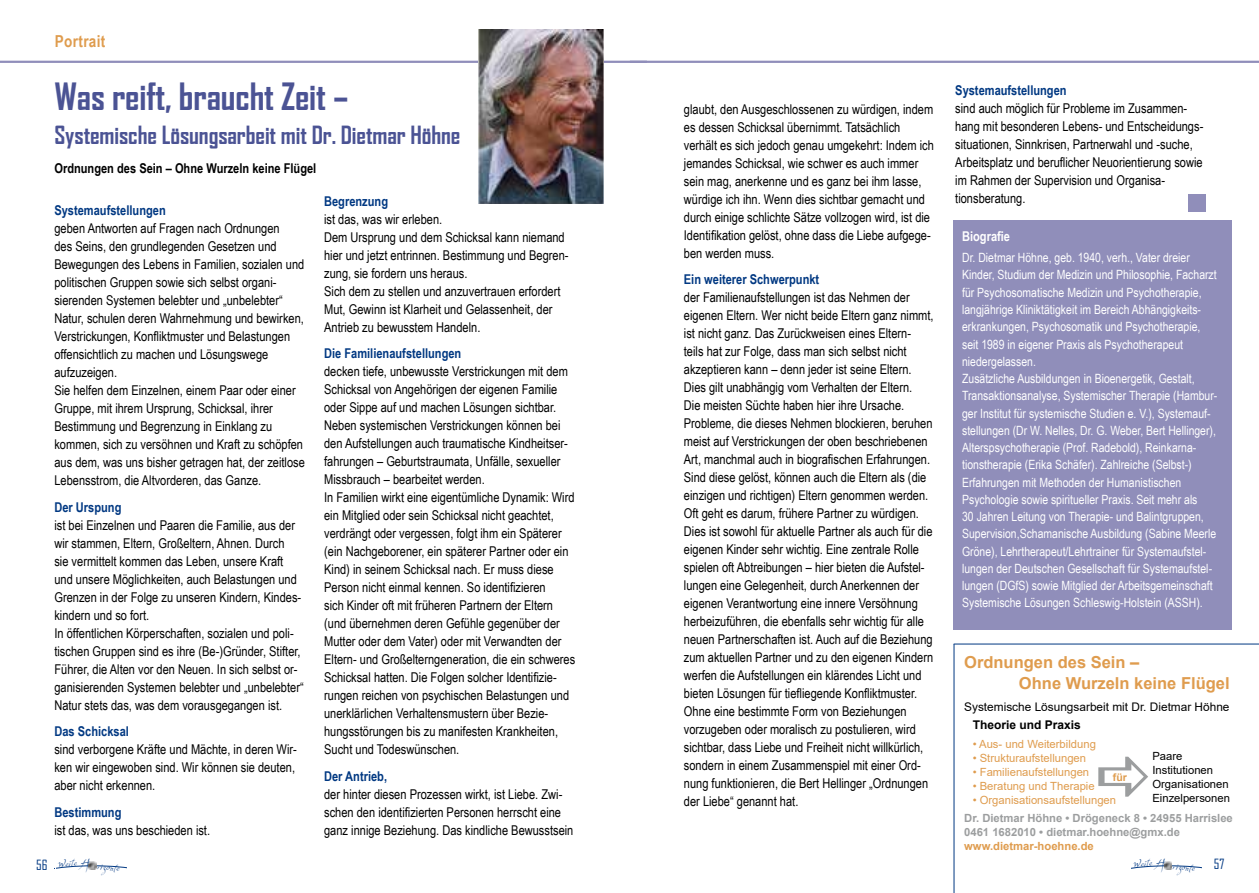
<style>
.page{position:relative;width:1259px;height:893px;background:#fff}
.page>*{position:absolute;margin:0;border:0;box-sizing:border-box;transform-origin:0 0}
.t1{font:700 36px "Agency FB";letter-spacing:-.005em;color:#4b5394}
.t2{font:700 24px "Agency FB";letter-spacing:-.005em;color:#4b5394}
.t3{font:700 16.5px/21px "Arial";color:#df9c4e}
.t4{font:700 16.5px "Arial Narrow";letter-spacing:.02em;color:#df9c4e}
.t5{font:14.1px "Aerofoil";color:#003882}
.t6{font:13.5px/18px "Arial Narrow";color:#000}
.t7{font:700 13.5px "Arial Narrow";color:#003882}
.t8{font:700 13.5px "Arial Narrow";color:#000}
.t9{font:700 13.5px "Arial Narrow";color:#fff}
.t10{font:13.5px "Agency FB";color:#003882}
.t11{font:12.75px/17.2px "Arial Narrow";color:#fff}
.t12{font:700 12px "Arial";color:#000}
.t13{font:11.85px "Arial";color:#000}
.t14{font:11.25px "Arial";color:#df9c4e}
.t15{font:700 11.25px/14px "Arial";color:#9c9e9f}
.t16{font:11.25px/14px "Arial";color:#000}
.t17{font:700 11.25px "Arial";color:#df9c4e}
.t18{font:700 10.5px "Arial";color:#df9c4e}
.t19{font:8.1px "Aerofoil";color:#003882}
</style>
<div class="page">
<svg style="left:1131px;top:861px;width:71px;height:9px"></svg>
<svg style="left:56px;top:861px;width:71px;height:9px"></svg>
<hr style="left:0;top:61px;width:647px;height:2px;background:#908eba">
<img style="left:479px;top:30px;width:124px;height:174px">
<div style="left:953px;top:221px;width:278px;height:409px;background:#908eba"></div>
<hr style="left:630px;top:61px;width:629px;height:2px;background:#908eba">
<div style="left:1188px;top:195px;width:17px;height:17px;background:#908eba"></div>
<hr style="left:953px;top:644px;width:306px;height:1px;background:#003882">
<hr style="left:953px;top:644px;width:1px;height:249px;background:#003882">
<p class="t4" style="left:55px;top:29px;width:52px">Portrait</p>
<h1 class="t1" style="left:54px;top:74px;width:296px">Was reift, braucht Zeit –</h1>
<h2 class="t2" style="left:54px;top:120px;width:407px">Systemische Lösungsarbeit mit Dr. Dietmar Höhne</h2>
<p class="t8" style="left:54px;top:158px;width:263px">Ordnungen des Sein – Ohne Wurzeln keine Flügel</p>
<p class="t7" style="left:54px;top:200px;width:113px">Systemaufstellungen</p>
<p class="t6" style="left:54px;top:219px;width:252px">geben Antworten auf Fragen nach Ordnungen<br>des Seins, den grundlegenden Gesetzen und Bewegungen des Lebens in Familien, sozialen und politischen Gruppen sowie sich selbst organi&shy;sierenden Systemen belebter und „unbelebter“ Natur, schulen deren Wahrnehmung und bewirken, Verstrickungen, Konfliktmuster und Belastungen offensichtlich zu machen und Lösungswege aufzuzeigen.<br>Sie helfen dem Einzelnen, einem Paar oder einer Gruppe, mit ihrem Ursprung, Schicksal, ihrer Bestimmung und Begrenzung in Einklang zu kommen, sich zu versöhnen und Kraft zu schöpfen aus dem, was uns bisher getragen hat, der zeitlose Lebensstrom, die Altvorderen, das Ganze.</p>
<p class="t7" style="left:54px;top:497px;width:69px">Der Urspung</p>
<p class="t6" style="left:54px;top:516px;width:251px">ist bei Einzelnen und Paaren die Familie, aus der wir stammen, Eltern, Großeltern, Ahnen. Durch<br>sie vermittelt kommen das Leben, unsere Kraft und unsere Möglichkeiten, auch Belastungen und Grenzen in der Folge zu unseren Kindern, Kindes&shy;kindern und so fort.<br>In öffentlichen Körperschaften, sozialen und poli&shy;tischen Gruppen sind es ihre (Be-)Gründer, Stifter, Führer, die Alten vor den Neuen. In sich selbst or&shy;ganisierenden Systemen belebter und „unbelebter“ Natur stets das, was dem vorausgegangen ist.</p>
<p class="t7" style="left:54px;top:721px;width:76px">Das Schicksal</p>
<p class="t6" style="left:54px;top:740px;width:244px">sind verborgene Kräfte und Mächte, in deren Wir&shy;ken wir eingewoben sind. Wir können sie deuten, aber nicht erkennen.</p>
<p class="t7" style="left:54px;top:802px;width:69px">Bestimmung</p>
<p class="t6" style="left:54px;top:820px;width:157px">ist das, was uns beschieden ist.</p>
<p class="t10" style="left:36px;top:856px;width:13px">56</p>
<p class="t19" style="left:58px;top:860px;width:21px;rotate:-4deg">Weite</p>
<p class="t5" style="left:81px;top:856px;width:10px">H</p>
<p class="t19" style="left:98px;top:862px;width:24px;rotate:4deg">rizonte</p>
<p class="t7" style="left:324px;top:191px;width:65px">Begrenzung</p>
<p class="t6" style="left:324px;top:209px;width:246px">ist das, was wir erleben.<br>Dem Ursprung und dem Schicksal kann niemand hier und jetzt entrinnen. Bestimmung und Begren&shy;zung, sie fordern uns heraus.<br>Sich dem zu stellen und anzuvertrauen erfordert Mut, Gewinn ist Klarheit und Gelassenheit, der Antrieb zu bewusstem Handeln.</p>
<p class="t7" style="left:324px;top:343px;width:139px">Die Familienaufstellungen</p>
<p class="t6" style="left:324px;top:362px;width:253px">decken tiefe, unbewusste Verstrickungen mit dem Schicksal von Angehörigen der eigenen Familie oder Sippe auf und machen Lösungen sichtbar.<br>Neben systemischen Verstrickungen können bei den Aufstellungen auch traumatische Kindheitser&shy;fahrungen – Geburtstraumata, Unfälle, sexueller Missbrauch – bearbeitet werden.<br>In Familien wirkt eine eigentümliche Dynamik: Wird ein Mitglied oder sein Schicksal nicht geachtet, verdrängt oder vergessen, folgt ihm ein Späterer (ein Nachgeborener, ein späterer Partner oder ein Kind) in seinem Schicksal nach. Er muss diese Person nicht einmal kennen. So identifizieren<br>sich Kinder oft mit früheren Partnern der Eltern (und übernehmen deren Gefühle gegenüber der Mutter oder dem Vater) oder mit Verwandten der Eltern- und Großelterngeneration, die ein schweres Schicksal hatten. Die Folgen solcher Identifizie&shy;rungen reichen von psychischen Belastungen und unerklärlichen Verhaltensmustern über Bezie&shy;hungsstörungen bis zu manifesten Krankheiten, Sucht und Todeswünschen.</p>
<p class="t7" style="left:324px;top:766px;width:64px">Der Antrieb,</p>
<p class="t6" style="left:324px;top:784px;width:251px">der hinter diesen Prozessen wirkt, ist Liebe. Zwi&shy;schen den identifizierten Personen herrscht eine ganz innige Beziehung. Das kindliche Bewusstsein</p>
<p class="t6" style="left:684px;top:99px;width:251px">glaubt, den Ausgeschlossenen zu würdigen, indem es dessen Schicksal übernimmt. Tatsächlich verhält es sich jedoch genau umgekehrt: Indem ich jemandes Schicksal, wie schwer es auch immer sein mag, anerkenne und es ganz bei ihm lasse, würdige ich ihn. Wenn dies sichtbar gemacht und durch einige schlichte Sätze vollzogen wird, ist die Identifikation gelöst, ohne dass die Liebe aufgege&shy;ben werden muss.</p>
<p class="t7" style="left:684px;top:269px;width:137px">Ein weiterer Schwerpunkt</p>
<p class="t6" style="left:684px;top:288px;width:251px">der Familienaufstellungen ist das Nehmen der eigenen Eltern. Wer nicht beide Eltern ganz nimmt, ist nicht ganz. Das Zurückweisen eines Eltern&shy;teils hat zur Folge, dass man sich selbst nicht akzeptieren kann – denn jeder ist seine Eltern.<br>Dies gilt unabhängig vom Verhalten der Eltern.<br>Die meisten Süchte haben hier ihre Ursache.<br>Probleme, die dieses Nehmen blockieren, beruhen meist auf Verstrickungen der oben beschriebenen Art, manchmal auch in biografischen Erfahrungen.<br>Sind diese gelöst, können auch die Eltern als (die einzigen und richtigen) Eltern genommen werden.<br>Oft geht es darum, frühere Partner zu würdigen.<br>Dies ist sowohl für aktuelle Partner als auch für die eigenen Kinder sehr wichtig. Eine zentrale Rolle spielen oft Abtreibungen – hier bieten die Aufstel&shy;lungen eine Gelegenheit, durch Anerkennen der eigenen Verantwortung eine innere Versöhnung herbeizuführen, die ebenfalls sehr wichtig für alle neuen Partnerschaften ist. Auch auf die Beziehung zum aktuellen Partner und zu den eigenen Kindern werfen die Aufstellungen ein klärendes Licht und bieten Lösungen für tiefliegende Konfliktmuster.<br>Ohne eine bestimmte Form von Beziehungen vorzugeben oder moralisch zu postulieren, wird sichtbar, dass Liebe und Freiheit nicht willkürlich, sondern in einem Zusammenspiel mit einer Ord&shy;nung funktionieren, die Bert Hellinger „Ordnungen der Liebe“ genannt hat.</p>
<p class="t7" style="left:955px;top:80px;width:113px">Systemaufstellungen</p>
<p class="t6" style="left:955px;top:99px;width:250px">sind auch möglich für Probleme im Zusammen&shy;hang mit besonderen Lebens- und Entscheidungs&shy;situationen, Sinnkrisen, Partnerwahl und -suche, Arbeitsplatz und beruflicher Neuorientierung sowie im Rahmen der Supervision und Organisa&shy;tionsberatung.</p>
<p class="t9" style="left:962px;top:226px;width:49px">Biografie</p>
<p class="t11" style="left:962px;top:249px;width:257px">Dr. Dietmar Höhne, geb. 1940, verh., Vater dreier Kinder, Studium der Medizin und Philosophie, Facharzt für Psychosomatische Medizin und Psychotherapie, langjährige Kliniktätigkeit im Bereich Abhängigkeits&shy;erkrankungen, Psychosomatik und Psychotherapie, seit 1989 in eigener Praxis als Psychotherapeut niedergelassen.<br>Zusätzliche Ausbildungen in Bioenergetik, Gestalt, Transaktionsanalyse, Systemischer Therapie (Hambur&shy;ger Institut für systemische Studien e. V.), Systemauf&shy;stellungen (Dr W. Nelles, Dr. G. Weber, Bert Hellinger), Alterspsychotherapie (Prof. Radebold), Reinkarna&shy;tionstherapie (Erika Schäfer). Zahlreiche (Selbst-)<br>Erfahrungen mit Methoden der Humanistischen Psychologie sowie spiritueller Praxis. Seit mehr als<br>30 Jahren Leitung von Therapie- und Balintgruppen, Supervision,Schamanische Ausbildung (Sabine Meerle Gröne), Lehrtherapeut/Lehrtrainer für Systemaufstel&shy;lungen der Deutschen Gesellschaft für Systemaufstel&shy;lungen (DGfS) sowie Mitglied der Arbeitsgemeinschaft Systemische Lösungen Schleswig-Holstein (ASSH).</p>
<p class="t3" style="left:1019px;top:651px;width:212px;text-indent:-55px">Ordnungen des Sein –<br>Ohne Wurzeln keine Flügel</p>
<p class="t13" style="left:964px;top:699px;width:267px">Systemische Lösungsarbeit mit Dr. Dietmar Höhne</p>
<p class="t12" style="left:972px;top:717px;width:110px">Theorie und Praxis</p>
<p class="t14" style="left:972px;top:736px;width:125px">• Aus- und Weiterbildung</p>
<p class="t14" style="left:972px;top:750px;width:115px">• Strukturaufstellungen</p>
<p class="t14" style="left:972px;top:764px;width:118px">• Familienaufstellungen</p>
<p class="t14" style="left:972px;top:778px;width:123px">• Beratung und Therapie</p>
<p class="t14" style="left:972px;top:792px;width:145px">• Organisationsaufstellungen</p>
<p class="t15" style="left:964px;top:811px;width:270px">Dr. Dietmar Höhne • Drögeneck 8 • 24955 Harrislee<br>0461 1682010 • dietmar.hoehne@gmx.de</p>
<p class="t17" style="left:964px;top:838px;width:131px">www.dietmar-hoehne.de</p>
<p class="t16" style="left:1152px;top:749px;width:79px">Paare<br>Institutionen<br>Organisationen<br>Einzelpersonen</p>
<p class="t18" style="left:1113px;top:770px;width:15px">für</p>
<p class="t19" style="left:1133px;top:860px;width:21px;rotate:-4deg">Weite</p>
<p class="t5" style="left:1156px;top:856px;width:10px">H</p>
<p class="t19" style="left:1173px;top:862px;width:24px;rotate:4deg">rizonte</p>
<p class="t10" style="left:1214px;top:856px;width:12px">57</p>
</div>
